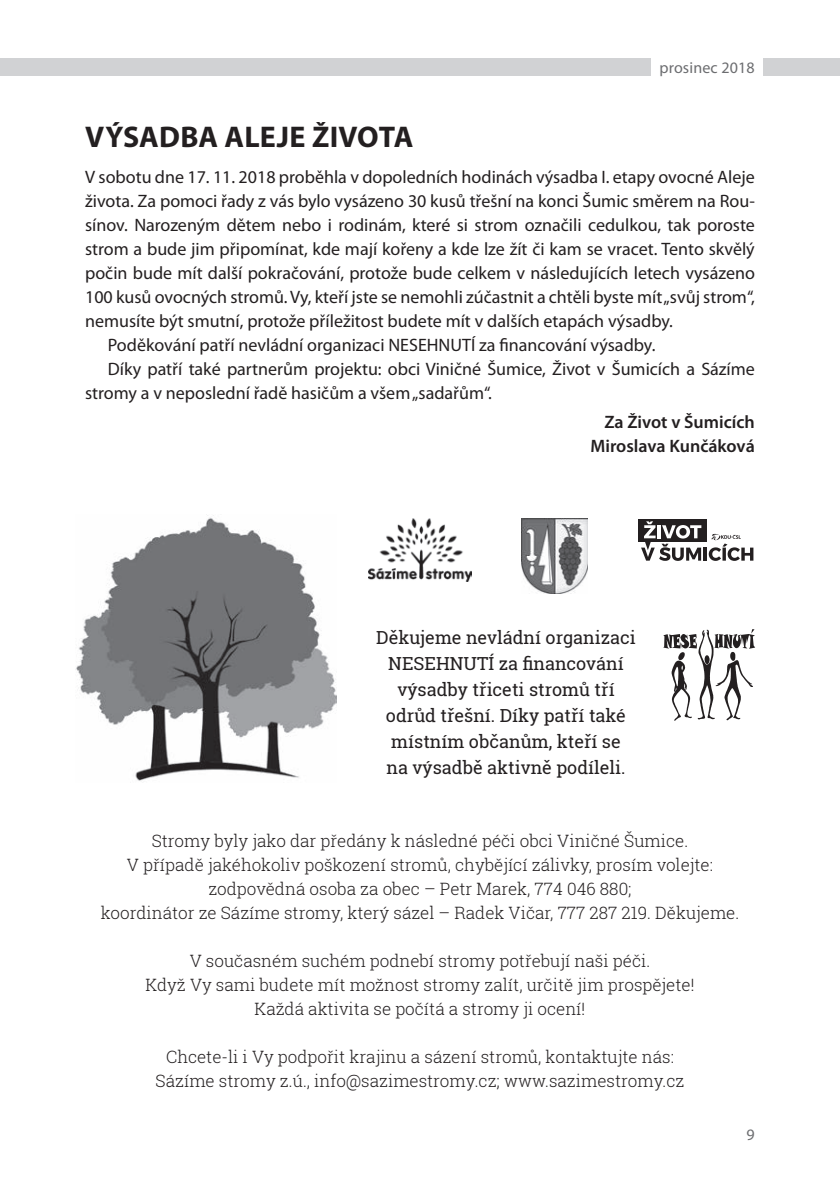
<style>
.page{position:relative;width:840px;height:1191px;background:#fff}
.page>*{position:absolute;margin:0;border:0;box-sizing:border-box;transform-origin:0 0}
.t1{font:700 30px "Myriad Pro";letter-spacing:.005em;color:#231f20}
.t2{font:18px "Myriad Pro";color:#231f20}
.t3{font:18px/26px "Roboto Slab";color:#231f20;text-align:center}
.t4{font:600 18px/24px "Myriad Pro";color:#231f20;text-align:right}
.t5{font:300 17px/24px "Roboto Slab";color:#231f20;text-align:center}
.t6{font:16px "Myriad Pro";letter-spacing:.01em;color:#6c6d70}
</style>
<div class="page">
<div style="left:763px;top:58px;width:76px;height:17px;background:#d1d2d4"></div>
<div style="left:0;top:58px;width:650px;height:17px;background:#d1d2d4"></div>
<img style="left:76px;top:515px;width:260px;height:266px">
<svg style="left:663px;top:629px;width:91px;height:91px"></svg>
<div style="left:637px;top:519px;width:69px;height:23px;background:#231f20"></div>
<svg style="left:641px;top:521px;width:112px;height:40px"></svg>
<img style="left:521px;top:519px;width:66px;height:74px">
<img style="left:368px;top:519px;width:103px;height:62px">
<p class="t6" style="left:659px;top:59px;width:97px">prosinec 2018</p>
<h1 class="t1" style="left:85px;top:120px;width:330px">VÝSADBA ALEJE ŽIVOTA</h1>
<p class="t2" style="left:85px;top:167px;width:670px">V sobotu dne 17. 11. 2018 proběhla v dopoledních hodinách výsadba I. etapy ovocné Aleje</p>
<p class="t2" style="left:85px;top:191px;width:670px">života. Za pomoci řady z vás bylo vysázeno 30 kusů třešní na konci Šumic směrem na Rou-</p>
<p class="t2" style="left:85px;top:215px;width:671px">sínov. Narozeným dětem nebo i rodinám, které si strom označili cedulkou, tak poroste</p>
<p class="t2" style="left:85px;top:239px;width:670px">strom a bude jim připomínat, kde mají kořeny a kde lze žít či kam se vracet. Tento skvělý</p>
<p class="t2" style="left:85px;top:263px;width:671px">počin bude mít další pokračování, protože bude celkem v následujících letech vysázeno</p>
<p class="t2" style="left:85px;top:287px;width:670px">100 kusů ovocných stromů. Vy, kteří jste se nemohli zúčastnit a chtěli byste mít „svůj strom“,</p>
<p class="t2" style="left:85px;top:311px;width:589px">nemusíte být smutní, protože příležitost budete mít v dalších etapách výsadby.</p>
<p class="t2" style="left:108px;top:335px;width:549px">Poděkování patří nevládní organizaci NESEHNUTÍ za financování výsadby.</p>
<p class="t2" style="left:108px;top:359px;width:648px">Díky patří také partnerům projektu: obci Viničné Šumice, Život v Šumicích a Sázíme</p>
<p class="t2" style="left:85px;top:383px;width:408px">stromy a v neposlední řadě hasičům a všem „sadařům“.</p>
<p class="t4" style="left:590px;top:410px;width:166px">Za Život v Šumicích<br>Miroslava Kunčáková</p>
<p class="t3" style="left:376px;top:624px;width:261px">Děkujeme nevládní organizaci<br>NESEHNUTÍ za financování výsadby třiceti stromů tří odrůd třešní. Díky patří také místním občanům, kteří se<br>na výsadbě aktivně podíleli.</p>
<p class="t5" style="left:101px;top:828px;width:639px">Stromy byly jako dar předány k následné péči obci Viničné Šumice.<br>V případě jakéhokoliv poškození stromů, chybějící zálivky, prosím volejte: zodpovědná osoba za obec – Petr Marek, 774 046 880;<br>koordinátor ze Sázíme stromy, který sázel – Radek Vičar, 777 287 219. Děkujeme.</p>
<p class="t5" style="left:145px;top:948px;width:550px">V současném suchém podnebí stromy potřebují naši péči.<br>Když Vy sami budete mít možnost stromy zalít, určitě jim prospějete!<br>Každá aktivita se počítá a stromy ji ocení!</p>
<p class="t5" style="left:155px;top:1044px;width:530px">Chcete-li i Vy podpořit krajinu a sázení stromů, kontaktujte nás:<br>Sázíme stromy z.ú., info@sazimestromy.cz; www.sazimestromy.cz</p>
<p class="t6" style="left:746px;top:1125px;width:10px">9</p>
</div>
